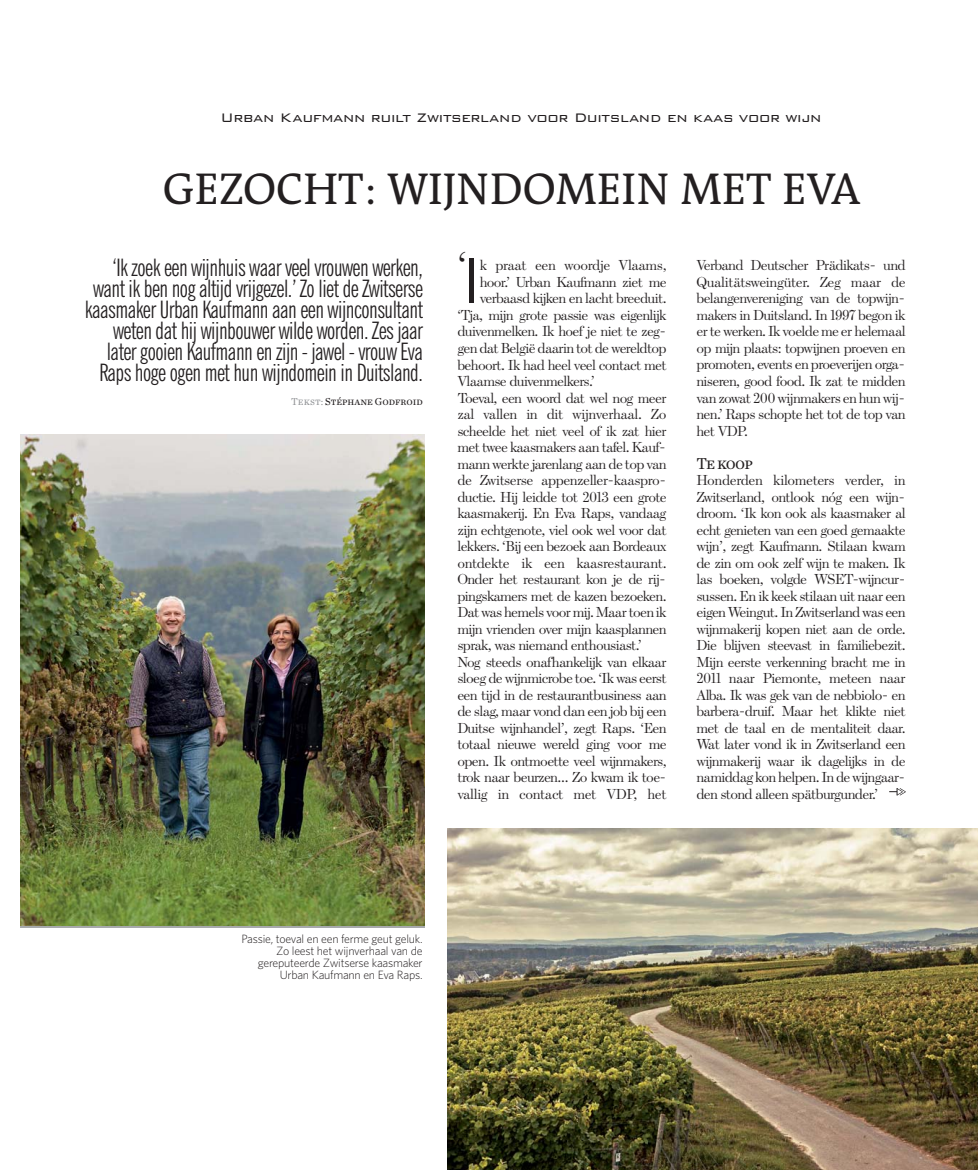
<style>
.page{position:relative;width:978px;height:1170px;background:#fff}
.page>*{position:absolute;margin:0;border:0;box-sizing:border-box;transform-origin:0 0}
.t1{font:45px "The Antiqua B5";color:#231f20}
.t2{font:300 37.5px "Escrow";color:#231f20}
.t3{font:extra-condensed 24px/21px "News Gothic BT";letter-spacing:-.02em;color:#231f20;text-align:right}
.t4{font:300 16.5px "Bank Gothic BT";letter-spacing:-.025em;color:#231f20}
.t5{font:16.5px "Chronicle Text G1 Roman SC";letter-spacing:-.055em;color:#231f20}
.t6{font:300 14.55px/16.5px "Escrow";letter-spacing:-.045em;color:#231f20;text-align:justify}
.t7{font:300 14.55px "Escrow";letter-spacing:-.025em;color:#231f20}
.t8{font:300 12px/12px "Whitney";letter-spacing:-.02em;color:#231f20;text-align:right}
.t9{font:10.5px "Chronicle Text G1 Roman SC";color:#231f20}
.s1{color:#939598}
.s2{font-family:"Zurich BT";font-stretch:extra-condensed;font-size:62.4px}
</style>
<div class="page">
<img style="left:447px;top:828px;width:531px;height:341px">
<img style="left:20px;top:434px;width:405px;height:491px">
<svg style="left:889px;top:788px;width:17px;height:7px"></svg>
<p class="t4" style="left:221px;top:106px;width:602px">Urban Kaufmann ruilt Zwitserland voor Duitsland en kaas voor wijn</p>
<h1 class="t1" style="left:163px;top:174px;width:699px">GEZOCHT: WIJNDOMEIN MET EVA</h1>
<p class="t3" style="left:85px;top:259px;width:340px">‘Ik zoek een wijnhuis waar veel vrouwen werken, want ik ben nog altijd vrijgezel.’ Zo liet de Zwitserse kaasmaker Urban Kaufmann aan een wijnconsultant weten dat hij wijnbouwer wilde worden. Zes jaar later gooien Kaufmann en zijn - jawel - vrouw Eva Raps hoge ogen met hun wijndomein in Duitsland.</p>
<p class="t9" style="left:291px;top:395px;width:133px"><span class="s1">Tekst:</span> Stéphane Godfroid</p>
<h2 class="t2" style="left:457px;top:251px;width:21px">‘<span class="s2">I</span></h2>
<p class="t7" style="left:480px;top:260px;width:188px">k praat een woordje Vlaams,</p>
<p class="t6" style="left:480px;top:275px;width:188px">hoor.’ Urban Kaufmann ziet me</p>
<p class="t6" style="left:480px;top:291px;width:188px">verbaasd kijken en lacht breeduit.</p>
<p class="t6" style="left:457px;top:308px;width:211px">‘Tja, mijn grote passie was eigenlijk</p>
<p class="t6" style="left:457px;top:324px;width:210px">duivenmelken. Ik hoef je niet te zeg-</p>
<p class="t6" style="left:457px;top:341px;width:211px">gen dat België daarin tot de wereldtop</p>
<p class="t6" style="left:457px;top:357px;width:211px">behoort. Ik had heel veel contact met</p>
<p class="t6" style="left:457px;top:374px;width:139px">Vlaamse duivenmelkers.’</p>
<p class="t6" style="left:457px;top:390px;width:211px">Toeval, een woord dat wel nog meer</p>
<p class="t7" style="left:457px;top:409px;width:211px">zal vallen in dit wijnverhaal. Zo</p>
<p class="t6" style="left:457px;top:423px;width:211px">scheelde het niet veel of ik zat hier</p>
<p class="t6" style="left:457px;top:440px;width:210px">met twee kaasmakers aan tafel. Kauf -</p>
<p class="t6" style="left:457px;top:456px;width:211px">mann werkte jarenlang aan de top van</p>
<p class="t6" style="left:457px;top:473px;width:210px">de Zwitserse appenzeller-kaaspro-</p>
<p class="t6" style="left:457px;top:489px;width:211px">ductie. Hij leidde tot 2013 een grote</p>
<p class="t6" style="left:457px;top:506px;width:211px">kaasmakerij. En Eva Raps, vandaag</p>
<p class="t6" style="left:457px;top:522px;width:211px">zijn echtgenote, viel ook wel voor dat</p>
<p class="t6" style="left:457px;top:539px;width:211px">lekkers. ‘Bij een bezoek aan Bordeaux</p>
<p class="t7" style="left:457px;top:557px;width:211px">ontdekte ik een kaasrestaurant.</p>
<p class="t6" style="left:457px;top:572px;width:210px">Onder het restaurant kon je de rij-</p>
<p class="t6" style="left:457px;top:588px;width:211px">pingskamers met de kazen bezoeken.</p>
<p class="t6" style="left:457px;top:605px;width:211px">Dat was hemels voor mij. Maar toen ik</p>
<p class="t6" style="left:457px;top:621px;width:211px">mijn vrienden over mijn kaasplannen</p>
<p class="t6" style="left:457px;top:638px;width:186px">sprak, was niemand enthousiast.’</p>
<p class="t6" style="left:457px;top:654px;width:211px">Nog steeds onafhankelijk van elkaar</p>
<p class="t6" style="left:457px;top:671px;width:211px">sloeg de wijnmicrobe toe. ‘Ik was eerst</p>
<p class="t6" style="left:457px;top:687px;width:211px">een tijd in de restaurantbusiness aan</p>
<p class="t6" style="left:457px;top:704px;width:211px">de slag, maar vond dan een job bij een</p>
<p class="t6" style="left:457px;top:720px;width:211px">Duitse wijnhandel’, zegt Raps. ‘Een</p>
<p class="t6" style="left:457px;top:737px;width:211px">totaal nieuwe wereld ging voor me</p>
<p class="t6" style="left:457px;top:753px;width:211px">open. Ik ontmoette veel wijnmakers,</p>
<p class="t6" style="left:457px;top:770px;width:210px">trok naar beurzen… Zo kwam ik toe-</p>
<p class="t7" style="left:457px;top:788px;width:211px">vallig in contact met VDP, het</p>
<p class="t6" style="left:696px;top:258px;width:211px">Verband Deutscher Prädikats- und Qualitätsweingüter. Zeg maar de belangenvereniging van de topwijn&shy;makers in Duitsland. In 1997 begon ik er te werken. Ik voelde me er helemaal op mijn plaats: topwijnen proeven en promoten, events en proeverijen orga&shy;niseren, good food. Ik zat te midden van zowat 200 wijnmakers en hun wij&shy;nen.’ Raps schopte het tot de top van het VDP.</p>
<p class="t5" style="left:696px;top:453px;width:58px">Te koop</p>
<p class="t6" style="left:696px;top:473px;width:211px">Honderden kilometers verder, in Zwitserland, ontlook nóg een wijn&shy;droom. ‘Ik kon ook als kaasmaker al echt genieten van een goed gemaakte wijn’, zegt Kaufmann. Stilaan kwam de zin om ook zelf wijn te maken. Ik las boeken, volgde WSET-wijncur&shy;sussen. En ik keek stilaan uit naar een eigen Weingut. In Zwitserland was een wijnmakerij kopen niet aan de orde.<br>Die blijven steevast in familiebezit.<br>Mijn eerste verkenning bracht me in 2011 naar Piemonte, meteen naar Alba. Ik was gek van de nebbiolo- en barbera-druif. Maar het klikte niet met de taal en de mentaliteit daar.<br>Wat later vond ik in Zwitserland een wijnmakerij waar ik dagelijks in de namiddag kon helpen. In de wijngaar&shy;den stond alleen spätburgunder.’</p>
<p class="t8" style="left:241px;top:934px;width:183px">Passie, toeval en een ferme geut geluk.<br>Zo leest het wijnverhaal van de gereputeerde Zwitserse kaasmaker Urban Kaufmann en Eva Raps.</p>
</div>
